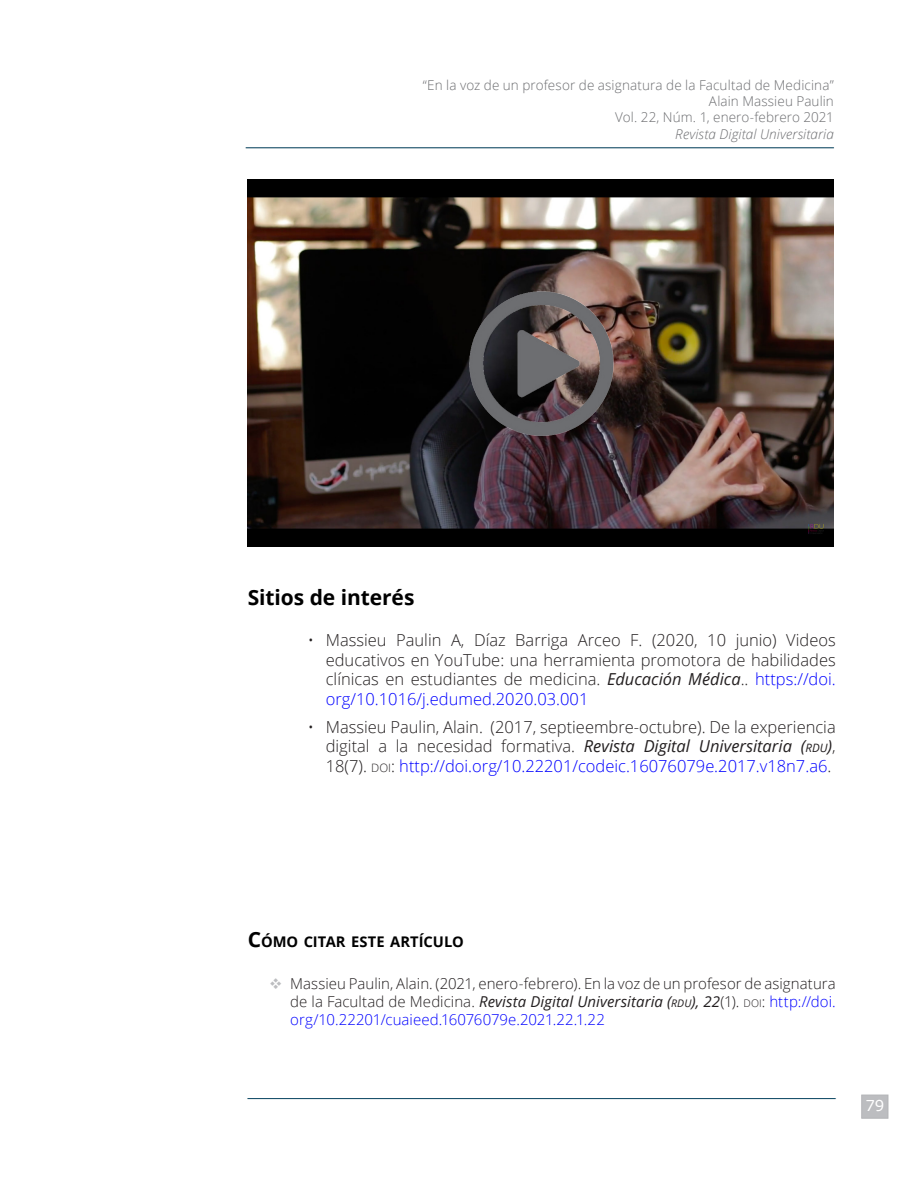
<style>
.page{position:relative;width:918px;height:1188px;background:#fff}
.page>*{position:absolute;margin:0;border:0;box-sizing:border-box;transform-origin:0 0}
.subtitulo-1{font:700 21px "Open Sans";letter-spacing:-.005em;color:#000}
.t1{font:300 16.5px/19.5px "Open Sans";color:#231f20;text-align:justify}
.t2{font:300 15px/18px "Open Sans";letter-spacing:.005em;color:#231f20;text-align:justify}
.t3{font:15px "Verdana";color:#fff}
.subtitulo-1-2{font:700 14.7px "Open Sans";color:#000}
.t4{font:300 13.5px/16.2px "Open Sans";letter-spacing:.01em;color:#6c6d70;text-align:right}
.t5{font:italic 300 13.5px "Open Sans";letter-spacing:.005em;color:#6c6d70}
.s1{font-weight:400;font-style:italic}
.s2{color:#00f}
.s3{font-weight:400;font-style:italic;font-size:11.55px}
.s4{font-size:11.55px}
.s5{font-size:21px}
.s6{color:#bcbdc0}
.s7{font-weight:400;font-style:italic;font-size:10.5px}
.s8{font-size:10.5px}
</style>
<div class="page">
<div style="left:861px;top:1095px;width:27px;height:24px;background:#bcbdc0"></div>
<hr style="left:245px;top:147px;width:590px;height:2px;background:#457185">
<hr style="left:246px;top:148px;width:588px;height:1px;background:#094662">
<hr style="left:247px;top:1098px;width:589px;height:1px;background:#85a1ae">
<hr style="left:248px;top:1098px;width:588px;height:1px;background:#094662">
<img style="left:248px;top:180px;width:586px;height:366px">
<img style="left:470px;top:291px;width:144px;height:144px">
<p class="t4" style="left:423px;top:77px;width:413px">“En la voz de un profesor de asignatura de la Facultad de Medicina”<br>Alain Massieu Paulin<br>Vol. 22, Núm. 1, enero-febrero 2021</p>
<p class="t5" style="left:675px;top:124px;width:160px">Revista Digital Universitaria</p>
<p class="subtitulo-1" style="left:248px;top:583px;width:168px">Sitios de interés</p>
<p class="t1" style="left:326px;top:630px;width:512px;text-indent:-18px">• Massieu Paulin A, Díaz Barriga Arceo F. (2020, 10 junio) Videos educativos en YouTube: una herramienta promotora de habilidades clínicas en estudiantes de medicina. <span class="s1">Educación Médica</span>.. <span class="s2">https://doi. org/10.1016/j.edumed.2020.03.001</span></p>
<p class="t1" style="left:326px;top:717px;width:512px;text-indent:-18px">• Massieu Paulin, Alain. (2017, septieembre-octubre). De la experiencia digital a la necesidad formativa. <span class="s1">Revista Digital Universitaria (</span><span class="s3">RDU</span><span class="s1">)</span>, 18(7). <span class="s4">doi</span> : <span class="s2">http://doi.org/10.22201/codeic.16076079e.2017.v18n7.a6</span>.</p>
<p class="subtitulo-1-2" style="left:248px;top:932px;width:218px"><span class="s5">C</span>ÓMO CITAR ESTE ARTÍCULO</p>
<p class="t2" style="left:290px;top:974px;width:547px;text-indent:-21px"><span class="s6">❖</span> Massieu Paulin, Alain. (2021, enero-febrero). En la voz de un profesor de asignatura de la Facultad de Medicina. <span class="s1">Revista Digital Universitaria (</span><span class="s7">RDU</span><span class="s1">), 22</span>(1). <span class="s8">doi</span> : <span class="s2">http://doi. org/10.22201/cuaieed.16076079e.2021.22.1.22</span></p>
<p class="t3" style="left:865px;top:1096px;width:21px">79</p>
</div>
